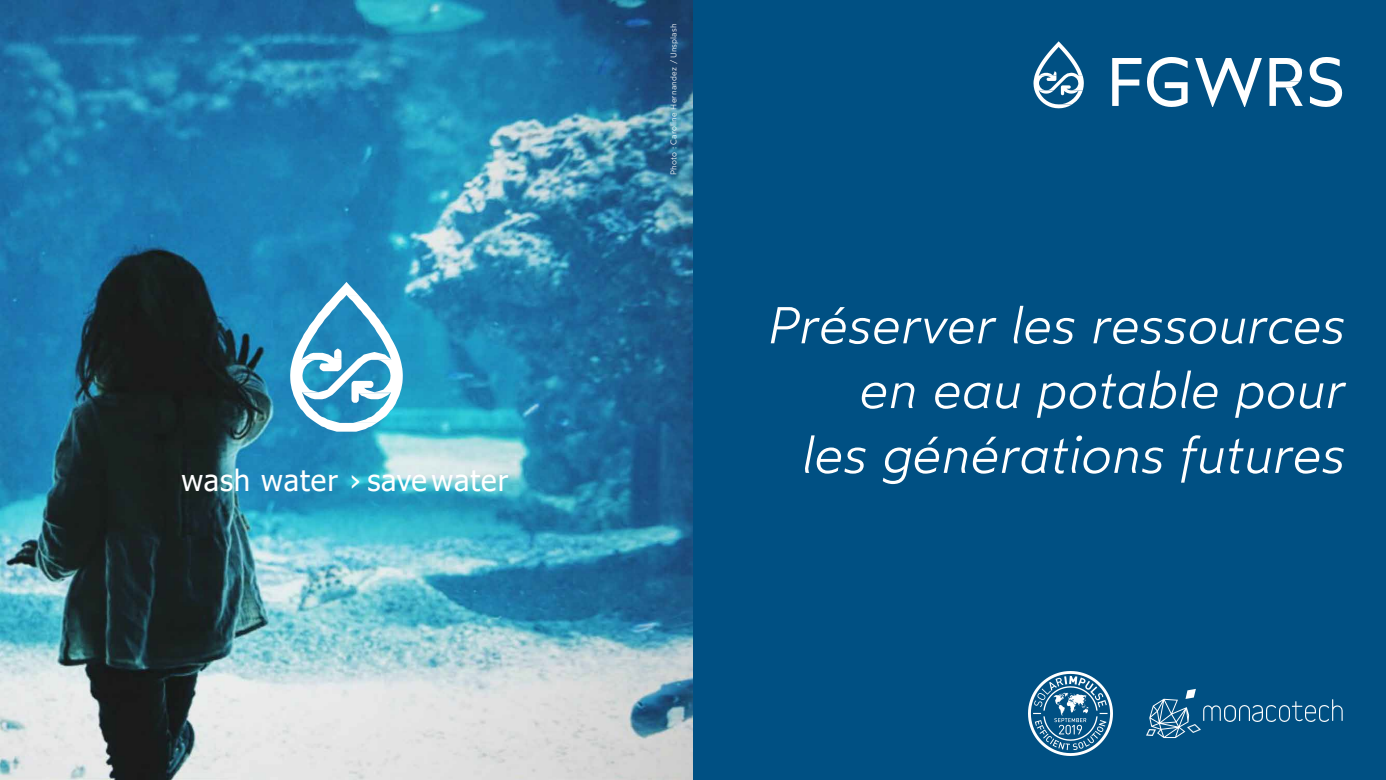
<style>
.page{position:relative;width:1386px;height:780px;background:#fff}
.page>*{position:absolute;margin:0;border:0;box-sizing:border-box;transform-origin:0 0}
.t1{font:italic 300 51.62px/64.8px "Wotfard";color:#fff;text-align:right}
.t2{font:29.31px "Tahoma";letter-spacing:.03em;color:#fff}
.t3{font:300 8.31px "Wotfard";letter-spacing:.015em;color:#fff}
</style>
<div class="page">
<div style="left:0;top:0;width:1385px;height:779px;background:#005083"></div>
<svg style="left:1112px;top:57px;width:75px;height:50px"></svg>
<svg style="left:1195px;top:58px;width:66px;height:49px"></svg>
<svg style="left:1269px;top:58px;width:33px;height:48px"></svg>
<svg style="left:1309px;top:57px;width:32px;height:50px"></svg>
<svg style="left:1033px;top:41px;width:50px;height:67px"></svg>
<img style="left:0;top:0;width:693px;height:779px">
<img style="left:1224px;top:705px;width:10px;height:16px">
<img style="left:1239px;top:705px;width:10px;height:15px">
<img style="left:1252px;top:705px;width:10px;height:16px">
<img style="left:1266px;top:705px;width:9px;height:16px">
<img style="left:1279px;top:705px;width:10px;height:16px">
<svg style="left:1291px;top:701px;width:11px;height:20px"></svg>
<img style="left:1305px;top:705px;width:10px;height:16px">
<img style="left:1319px;top:705px;width:9px;height:16px">
<svg style="left:1332px;top:699px;width:10px;height:21px"></svg>
<svg style="left:1146px;top:688px;width:74px;height:49px"></svg>
<img style="left:1028px;top:671px;width:84px;height:84px">
<svg style="left:290px;top:282px;width:113px;height:149px;background:#64b0d1"></svg>
<p class="t2" style="left:181px;top:461px;width:328px">wash water › save water</p>
<p class="t3" style="left:668px;top:175px;width:153px;rotate:-90deg">Photo : Caroline Hernandez / Unsplash</p>
<h2 class="t1" style="left:765px;top:291px;width:579px">Préserver les ressources en eau potable pour<br>les générations futures</h2>
</div>
